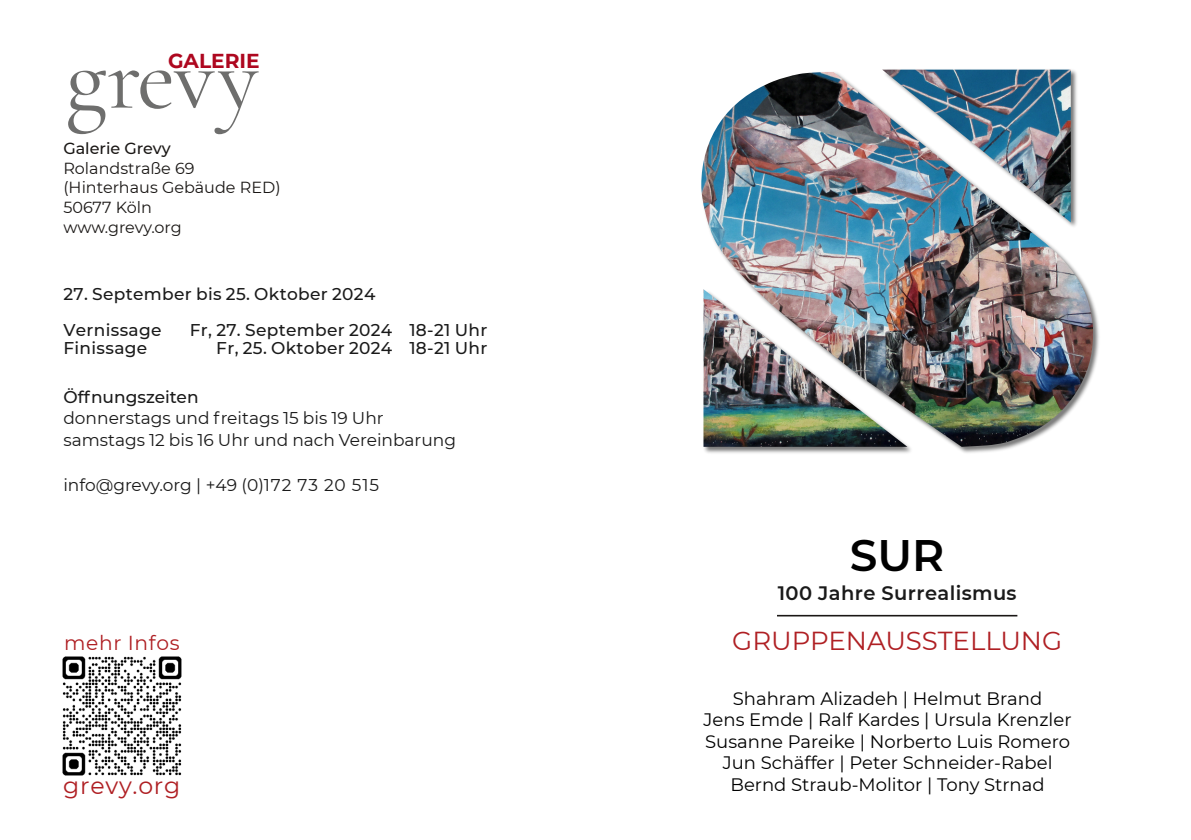
<style>
.page{position:relative;width:1191px;height:840px;background:#fff}
.page>*{position:absolute;margin:0;border:0;box-sizing:border-box;transform-origin:0 0}
.t1{font:600 44px "Montserrat";color:#000}
.t2{font:26px "Montserrat";color:#af1f23}
.t3{font:23.6px "Montserrat";letter-spacing:.035em;color:#af1f23}
.t4{font:20.2px "Montserrat";letter-spacing:.035em;color:#af1f23}
.t5{font:700 20.2px "Montserrat";color:#ae071f}
.t6{font:600 19.4px "Montserrat";letter-spacing:.02em;color:#1a1a1a}
.t7{font:18px/21.4px "Montserrat";color:#000;text-align:center}
.t8{font:500 17px/36px "Montserrat";letter-spacing:.02em;color:#1a1a1a}
.t9{font:17px/21.6px "Montserrat";color:#1a1a1a}
.t10{font:500 17px "Montserrat";color:#1a1a1a}
.t11{font:16px/19.6px "Montserrat";color:#1a1715}
.t12{font:500 16px "Montserrat";color:#1a1715}
</style>
<div class="page">
<hr style="left:777px;top:614px;width:240px;height:2px;background:#1a1715">
<svg style="left:68px;top:70px;width:191px;height:64px"></svg>
<img style="left:62px;top:656px;width:120px;height:120px">
<img style="left:703px;top:69px;width:396px;height:384px">
<img style="left:701px;top:70px;width:392px;height:376px">
<p class="t5" style="left:168px;top:48px;width:93px">GALERIE</p>
<p class="t12" style="left:63px;top:139px;width:109px">Galerie Grevy</p>
<p class="t11" style="left:63px;top:158px;width:219px">Rolandstraße 69 (Hinterhaus Gebäude RED)<br>50677 Köln<br>www.grevy.org</p>
<p class="t8" style="left:63px;top:276px;width:313px">27. September bis 25. Oktober 2024<br>Vernissage</p>
<p class="t8" style="left:190px;top:312px;width:299px">Fr, 27. September 2024 18-21 Uhr</p>
<p class="t8" style="left:63px;top:330px;width:85px">Finissage</p>
<p class="t8" style="left:216px;top:330px;width:273px">Fr, 25. Oktober 2024 18-21 Uhr</p>
<p class="t10" style="left:63px;top:386px;width:137px">Öffnungszeiten</p>
<p class="t9" style="left:63px;top:407px;width:394px">donnerstags und freitags 15 bis 19 Uhr samstags 12 bis 16 Uhr und nach Vereinbarung</p>
<p class="t9" style="left:63px;top:474px;width:317px">info@grevy.org | +49 (0)172 73 20 515</p>
<p class="t4" style="left:64px;top:630px;width:117px">mehr Infos</p>
<h3 class="t3" style="left:63px;top:770px;width:119px">grevy.org</h3>
<h1 class="t1" style="left:850px;top:528px;width:96px">SUR</h1>
<p class="t6" style="left:777px;top:580px;width:240px">100 Jahre Surrealismus</p>
<h2 class="t2" style="left:732px;top:624px;width:331px">GRUPPENAUSSTELLUNG</h2>
<p class="t7" style="left:703px;top:687px;width:369px">Shahram Alizadeh | Helmut Brand<br>Jens Emde | Ralf Kardes | Ursula Krenzler Susanne Pareike | Norberto Luis Romero Jun Schäffer | Peter Schneider-Rabel Bernd Straub-Molitor | Tony Strnad</p>
</div>
